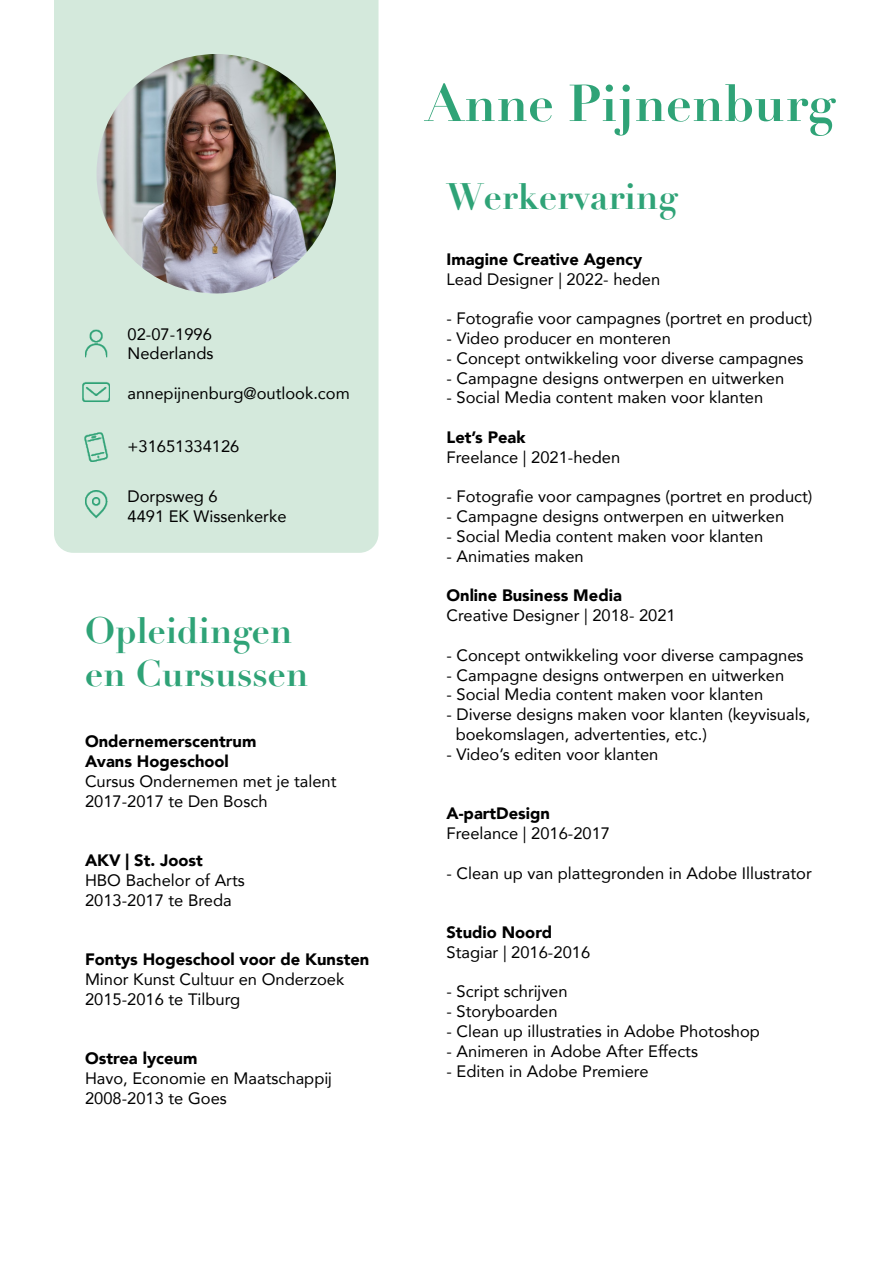
<style>
.page{position:relative;width:893px;height:1263px;background:#fff}
.page>*{position:absolute;margin:0;border:0;box-sizing:border-box;transform-origin:0 0}
.t1{font:700 51px "Didot";color:#2fa377}
.t2{font:700 36px/43.2px "Didot";color:#2fa377}
.t3{font:16.5px/19.8px "Avenir";color:#000}
.t4{font:900 16.5px/19.8px "Avenir";color:#000}
</style>
<div class="page">
<div style="left:54px;top:0;width:324px;height:553px;background:#d4e9dc"></div>
<img style="left:97px;top:54px;width:239px;height:239px;border-radius:120px">
<img style="left:54px;top:299px;width:62px;height:250px">
<p class="t3" style="left:128px;top:324px;width:87px">02-07-1996<br>Nederlands</p>
<p class="t3" style="left:128px;top:383px;width:224px">annepijnenburg@outlook.com</p>
<p class="t3" style="left:128px;top:436px;width:113px">+31651334126</p>
<p class="t3" style="left:128px;top:486px;width:160px">Dorpsweg 6<br>4491 EK Wissenkerke</p>
<h2 class="t2" style="left:85px;top:609px;width:225px">Opleidingen en Cursussen</h2>
<p class="t4" style="left:85px;top:731px;width:173px">Ondernemerscentrum<br>Avans Hogeschool</p>
<p class="t3" style="left:85px;top:771px;width:253px">Cursus Ondernemen met je talent<br>2017-2017 te Den Bosch</p>
<p class="t4" style="left:85px;top:850px;width:119px">AKV | St. Joost</p>
<p class="t3" style="left:85px;top:870px;width:161px">HBO Bachelor of Arts<br>2013-2017 te Breda</p>
<p class="t4" style="left:85px;top:949px;width:286px">Fontys Hogeschool voor de Kunsten</p>
<p class="t3" style="left:85px;top:969px;width:261px">Minor Kunst Cultuur en Onderzoek<br>2015-2016 te Tilburg</p>
<p class="t4" style="left:85px;top:1048px;width:114px">Ostrea lyceum</p>
<p class="t3" style="left:85px;top:1068px;width:248px">Havo, Economie en Maatschappij<br>2008-2013 te Goes</p>
<h1 class="t1" style="left:425px;top:71px;width:411px">Anne Pijnenburg</h1>
<h2 class="t2" style="left:446px;top:175px;width:233px">Werkervaring</h2>
<p class="t4" style="left:446px;top:249px;width:197px">Imagine Creative Agency</p>
<p class="t3" style="left:446px;top:268px;width:215px">Lead Designer | 2022- heden</p>
<p class="t3" style="left:446px;top:308px;width:368px">- Fotografie voor campagnes (portret en product)</p>
<p class="t3" style="left:446px;top:328px;width:226px">- Video producer en monteren</p>
<p class="t3" style="left:446px;top:348px;width:359px">- Concept ontwikkeling voor diverse campagnes</p>
<p class="t3" style="left:446px;top:367px;width:339px">- Campagne designs ontwerpen en uitwerken</p>
<p class="t3" style="left:446px;top:387px;width:318px">- Social Media content maken voor klanten</p>
<p class="t4" style="left:446px;top:427px;width:81px">Let’s Peak</p>
<p class="t3" style="left:446px;top:447px;width:175px">Freelance | 2021-heden</p>
<p class="t3" style="left:446px;top:486px;width:368px">- Fotografie voor campagnes (portret en product)</p>
<p class="t3" style="left:446px;top:506px;width:339px">- Campagne designs ontwerpen en uitwerken</p>
<p class="t3" style="left:446px;top:526px;width:318px">- Social Media content maken voor klanten</p>
<p class="t3" style="left:446px;top:546px;width:139px">- Animaties maken</p>
<p class="t4" style="left:446px;top:585px;width:177px">Online Business Media</p>
<p class="t3" style="left:446px;top:605px;width:231px">Creative Designer | 2018- 2021</p>
<p class="t3" style="left:446px;top:645px;width:359px">- Concept ontwikkeling voor diverse campagnes</p>
<p class="t3" style="left:446px;top:664px;width:339px">- Campagne designs ontwerpen en uitwerken</p>
<p class="t3" style="left:446px;top:684px;width:318px">- Social Media content maken voor klanten</p>
<p class="t3" style="left:456px;top:704px;width:356px;text-indent:-9px">- Diverse designs maken voor klanten (keyvisuals, boekomslagen, advertenties, etc.)</p>
<p class="t3" style="left:446px;top:744px;width:213px">- Video’s editen voor klanten</p>
<p class="t4" style="left:446px;top:803px;width:105px">A-partDesign</p>
<p class="t3" style="left:446px;top:823px;width:165px">Freelance | 2016-2017</p>
<p class="t3" style="left:446px;top:862px;width:367px">- Clean up van plattegronden in Adobe Illustrator</p>
<p class="t4" style="left:446px;top:922px;width:107px">Studio Noord</p>
<p class="t3" style="left:446px;top:942px;width:145px">Stagiar | 2016-2016</p>
<p class="t3" style="left:446px;top:981px;width:123px">- Script schrijven</p>
<p class="t3" style="left:446px;top:1001px;width:113px">- Storyboarden</p>
<p class="t3" style="left:446px;top:1021px;width:315px">- Clean up illustraties in Adobe Photoshop</p>
<p class="t3" style="left:446px;top:1041px;width:253px">- Animeren in Adobe After Effects</p>
<p class="t3" style="left:446px;top:1060px;width:204px">- Editen in Adobe Premiere</p>
</div>
